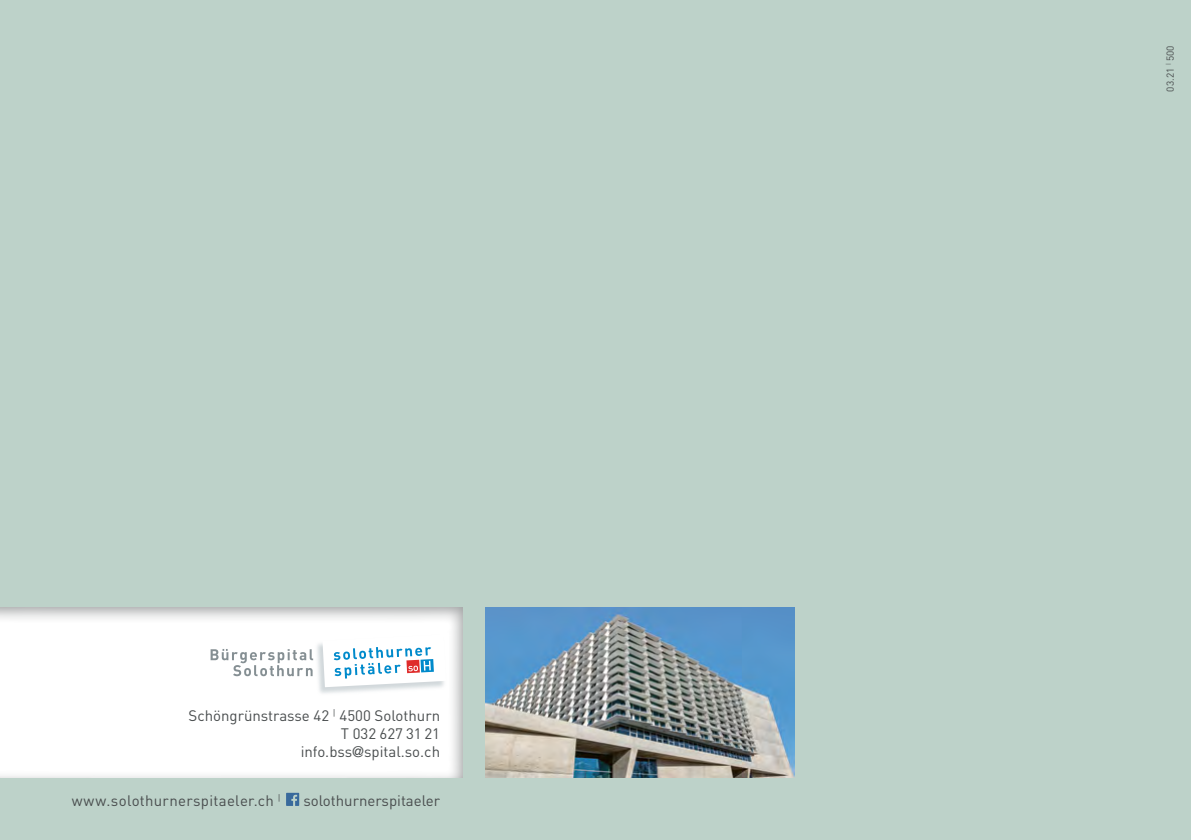
<style>
.page{position:relative;width:1191px;height:840px;background:#fff}
.page>*{position:absolute;margin:0;border:0;box-sizing:border-box;transform-origin:0 0}
.t1{font:15px "DIN";color:#494d4e}
.t2{font:15px "DIN";letter-spacing:.02em;color:#494d4e}
._06_Norm{font:10px "DIN";color:#494d4e}
.s1{font-family:"Helvetica Neue"}
</style>
<div class="page">
<div style="left:0;top:0;width:1191px;height:839px;background:#bdd2c9"></div>
<div style="left:0;top:591px;width:481px;height:188px;background:#494d4e;opacity:.5"></div>
<img style="left:485px;top:607px;width:309px;height:170px">
<svg style="left:286px;top:792px;width:13px;height:13px"></svg>
<img style="left:313px;top:632px;width:135px;height:65px">
<svg style="left:322px;top:634px;width:124px;height:52px;background:#dfebf2"></svg>
<svg style="left:211px;top:648px;width:102px;height:27px;background:#e0e3e4"></svg>
<p class="t1" style="left:188px;top:705px;width:253px">Schöngrünstrasse 42 <sup>|</sup> 4500 Solothurn</p>
<p class="t1" style="left:341px;top:723px;width:101px">T 032 627 31 21</p>
<p class="t1" style="left:301px;top:741px;width:141px">info.bss<span class="s1">@</span>spital.so.ch</p>
<p class="t2" style="left:72px;top:790px;width:210px">www.solothurnerspitaeler.ch <sup>|</sup></p>
<p class="t1" style="left:303px;top:790px;width:138px">solothurnerspitaeler</p>
<p class="_06_Norm" style="left:1164px;top:91px;width:48px;rotate:-90deg">03.21 <sup>|</sup> 500</p>
</div>
